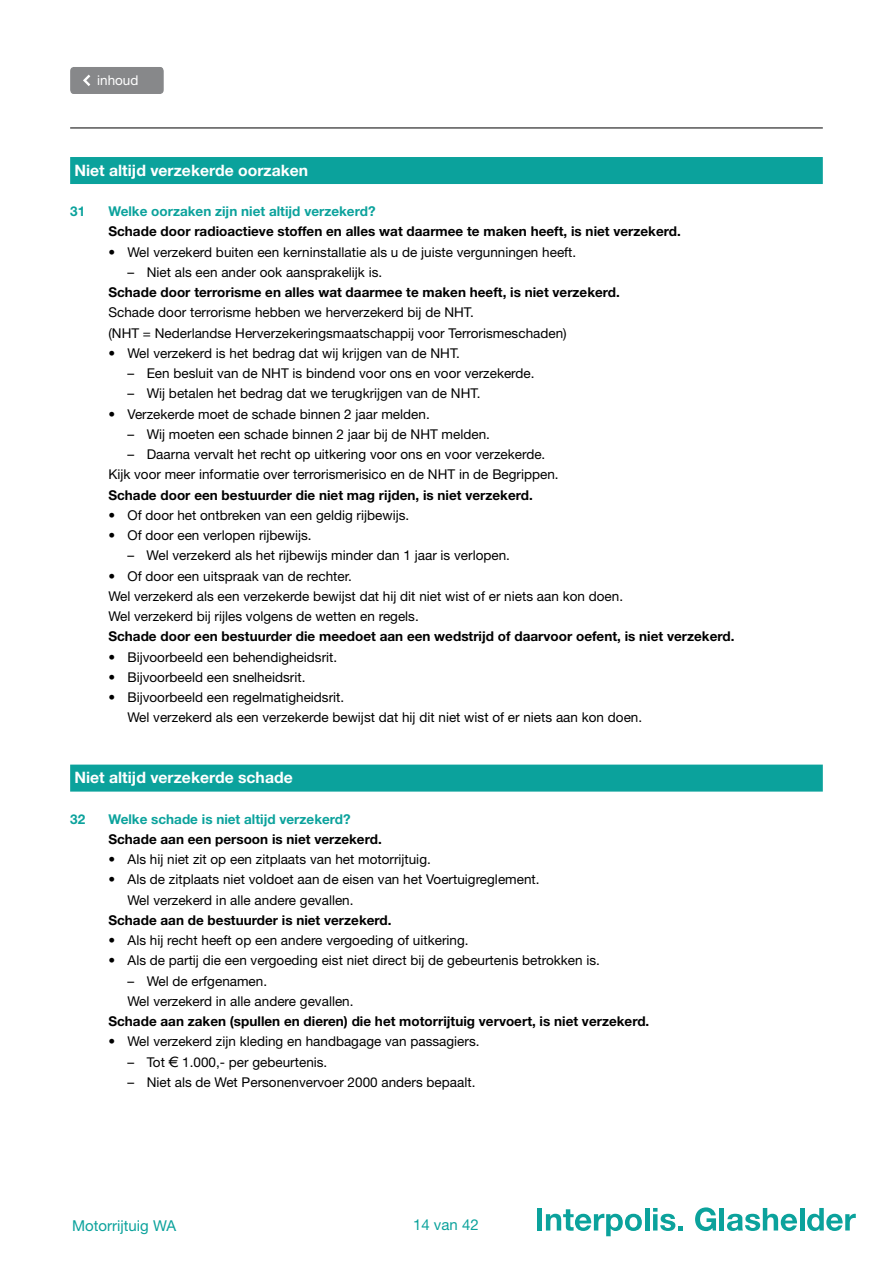
<style>
.page{position:relative;width:893px;height:1263px;background:#fff}
.page>*{position:absolute;margin:0;border:0;box-sizing:border-box;transform-origin:0 0}
.t1{font:700 15.75px "Helvetica Neue LT Std";color:#fff}
.t2{font:15px "Helvetica Neue LT Std";color:#0ba29c}
.t3{font:13.5px/20.2px "Helvetica Neue LT Std";color:#000}
.t4{font:700 13.5px "Helvetica Neue LT Std";color:#000}
.t5{font:700 13.5px "Helvetica Neue LT Std";color:#0ba29c}
.t6{font:13.5px "Helvetica Neue LT Std";color:#fff}
.s1{font-family:"Linotype Euro Font Rto S"}
</style>
<div class="page">
<hr style="left:70px;top:128px;width:753px;height:1px;background:#000">
<div style="left:537px;top:1208px;width:5px;height:22px;background:#0ba29c"></div>
<svg style="left:546px;top:1209px;width:96px;height:27px"></svg>
<hr style="left:645px;top:1208px;width:4px;height:22px;background:#0ba29c">
<svg style="left:653px;top:1208px;width:30px;height:23px"></svg>
<svg style="left:695px;top:1207px;width:21px;height:24px"></svg>
<hr style="left:720px;top:1208px;width:4px;height:22px;background:#0ba29c">
<svg style="left:727px;top:1208px;width:70px;height:23px"></svg>
<hr style="left:800px;top:1208px;width:4px;height:22px;background:#0ba29c">
<svg style="left:807px;top:1208px;width:49px;height:23px"></svg>
<div style="left:70px;top:67px;width:94px;height:27px;background:#87888a"></div>
<div style="left:70px;top:157px;width:753px;height:27px;background:#0ba29c"></div>
<div style="left:70px;top:765px;width:753px;height:27px;background:#0ba29c"></div>
<p class="t6" style="left:97px;top:72px;width:43px">inhoud</p>
<p class="t1" style="left:74px;top:160px;width:235px">Niet altijd verzekerde oorzaken</p>
<p class="t5" style="left:70px;top:203px;width:17px">31</p>
<p class="t5" style="left:108px;top:203px;width:269px">Welke oorzaken zijn niet altijd verzekerd?</p>
<p class="t4" style="left:108px;top:223px;width:574px">Schade door radioactieve stoffen en alles wat daarmee te maken heeft, is niet verzekerd.</p>
<p class="t3" style="left:108px;top:241px;width:469px">• Wel verzekerd buiten een kerninstallatie als u de juiste vergunningen heeft.</p>
<p class="t3" style="left:128px;top:262px;width:256px">– Niet als een ander ook aansprakelijk is.</p>
<p class="t4" style="left:108px;top:284px;width:513px">Schade door terrorisme en alles wat daarmee te maken heeft, is niet verzekerd.</p>
<p class="t3" style="left:108px;top:302px;width:460px">Schade door terrorisme hebben we herverzekerd bij de NHT.<br>(NHT = Nederlandse Herverzekeringsmaatschappij voor Terrorismeschaden)</p>
<p class="t3" style="left:108px;top:343px;width:353px">• Wel verzekerd is het bedrag dat wij krijgen van de NHT.</p>
<p class="t3" style="left:128px;top:363px;width:409px">– Een besluit van de NHT is bindend voor ons en voor verzekerde.</p>
<p class="t3" style="left:128px;top:383px;width:354px">– Wij betalen het bedrag dat we terugkrijgen van de NHT.</p>
<p class="t3" style="left:108px;top:403px;width:323px">• Verzekerde moet de schade binnen 2 jaar melden.</p>
<p class="t3" style="left:128px;top:424px;width:364px">– Wij moeten een schade binnen 2 jaar bij de NHT melden.</p>
<p class="t3" style="left:108px;top:444px;width:452px;text-align:center">– Daarna vervalt het recht op uitkering voor ons en voor verzekerde.<br>Kijk voor meer informatie over terrorismerisico en de NHT in de Begrippen.</p>
<p class="t4" style="left:108px;top:486px;width:426px">Schade door een bestuurder die niet mag rijden, is niet verzekerd.</p>
<p class="t3" style="left:108px;top:505px;width:302px">• Of door het ontbreken van een geldig rijbewijs.</p>
<p class="t3" style="left:108px;top:525px;width:205px">• Of door een verlopen rijbewijs.</p>
<p class="t3" style="left:128px;top:545px;width:384px">– Wel verzekerd als het rijbewijs minder dan 1 jaar is verlopen.</p>
<p class="t3" style="left:108px;top:565px;width:516px">• Of door een uitspraak van de rechter.<br>Wel verzekerd als een verzekerde bewijst dat hij dit niet wist of er niets aan kon doen.<br>Wel verzekerd bij rijles volgens de wetten en regels.</p>
<p class="t4" style="left:108px;top:628px;width:628px">Schade door een bestuurder die meedoet aan een wedstrijd of daarvoor oefent, is niet verzekerd.</p>
<p class="t3" style="left:108px;top:646px;width:230px">• Bijvoorbeeld een behendigheidsrit.</p>
<p class="t3" style="left:108px;top:667px;width:199px">• Bijvoorbeeld een snelheidsrit.</p>
<p class="t3" style="left:128px;top:687px;width:516px;text-indent:-19px">• Bijvoorbeeld een regelmatigheidsrit.<br>Wel verzekerd als een verzekerde bewijst dat hij dit niet wist of er niets aan kon doen.</p>
<p class="t1" style="left:74px;top:768px;width:220px">Niet altijd verzekerde schade</p>
<p class="t5" style="left:70px;top:810px;width:17px">32</p>
<p class="t5" style="left:108px;top:810px;width:244px">Welke schade is niet altijd verzekerd?</p>
<p class="t4" style="left:108px;top:831px;width:275px">Schade aan een persoon is niet verzekerd.</p>
<p class="t3" style="left:108px;top:849px;width:324px">• Als hij niet zit op een zitplaats van het motorrijtuig.</p>
<p class="t3" style="left:128px;top:869px;width:413px;text-indent:-19px">• Als de zitplaats niet voldoet aan de eisen van het Voertuigreglement.<br>Wel verzekerd in alle andere gevallen.</p>
<p class="t4" style="left:108px;top:912px;width:285px">Schade aan de bestuurder is niet verzekerd.</p>
<p class="t3" style="left:108px;top:930px;width:362px">• Als hij recht heeft op een andere vergoeding of uitkering.</p>
<p class="t3" style="left:108px;top:950px;width:493px">• Als de partij die een vergoeding eist niet direct bij de gebeurtenis betrokken is.</p>
<p class="t3" style="left:128px;top:970px;width:227px">– Wel de erfgenamen.<br>Wel verzekerd in alle andere gevallen.</p>
<p class="t4" style="left:108px;top:1013px;width:542px">Schade aan zaken (spullen en dieren) die het motorrijtuig vervoert, is niet verzekerd.</p>
<p class="t3" style="left:108px;top:1031px;width:373px">• Wel verzekerd zijn kleding en handbagage van passagiers.</p>
<p class="t3" style="left:128px;top:1051px;width:201px">– Tot <span class="s1">e</span> 1.000,- per gebeurtenis.</p>
<p class="t3" style="left:128px;top:1072px;width:349px">– Niet als de Wet Personenvervoer 2000 anders bepaalt.</p>
<p class="t2" style="left:72px;top:1216px;width:106px">Motorrijtuig WA</p>
<p class="t2" style="left:413px;top:1216px;width:67px">14 van 42</p>
</div>
